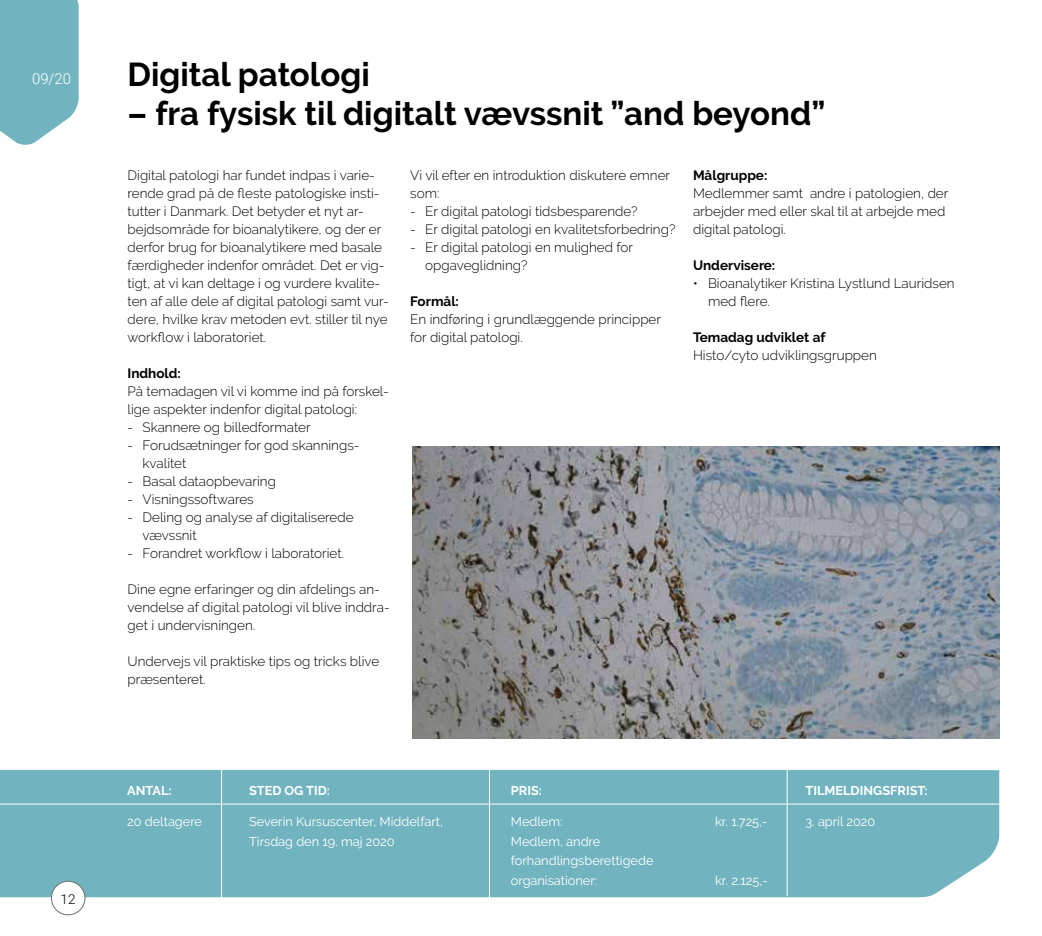
<style>
.page{position:relative;width:1042px;height:936px;background:#fff}
.page>*{position:absolute;margin:0;border:0;box-sizing:border-box;transform-origin:0 0}
.t1{font:700 33px "Raleway";color:#000}
.t2{font:300 15px "Roboto";color:#fff}
.t3{font:300 13.5px/18px "Raleway";color:#000}
.t4{font:700 13.5px "Raleway";color:#000}
.t5{font:300 13.5px "Roboto";color:#000}
.t6{font:12.75px/19.5px "Raleway";color:#fff}
.t7{font:700 12.75px "Raleway";color:#fff}
</style>
<div class="page">
<svg style="left:0;top:0;width:79px;height:145px;background:#7dbac5"></svg>
<div style="left:0;top:770px;width:999px;height:127px;background:#71b4c0"></div>
<hr style="left:221px;top:770px;width:1px;height:127px;background:#fff">
<hr style="left:489px;top:770px;width:1px;height:127px;background:#fff">
<hr style="left:787px;top:770px;width:1px;height:125px;background:#fff">
<hr style="left:0;top:803px;width:999px;height:1px;background:#fff">
<img style="left:412px;top:446px;width:587px;height:292px">
<div style="left:51px;top:881px;width:34px;height:33px;background:#fff;border-radius:50%"></div>
<div style="left:51px;top:880px;width:34px;height:35px;border:1px solid #706f6f;border-radius:50%"></div>
<p class="t2" style="left:32px;top:69px;width:41px">09/20</p>
<p class="t5" style="left:61px;top:889px;width:16px">12</p>
<h1 class="t1" style="left:128px;top:56px;width:244px">Digital patologi</h1>
<h1 class="t1" style="left:128px;top:95px;width:699px">– fra fysisk til digitalt vævssnit ”and beyond”</h1>
<p class="t3" style="left:128px;top:166px;width:263px">Digital patologi har fundet indpas i varie&shy;rende grad på de fleste patologiske insti&shy;tutter i Danmark. Det betyder et nyt ar&shy;bejdsområde for bioanalytikere, og der er derfor brug for bioanalytikere med basale færdigheder indenfor området. Det er vig&shy;tigt, at vi kan deltage i og vurdere kvalite&shy;ten af alle dele af digital patologi samt vur&shy;dere, hvilke krav metoden evt. stiller til nye workflow i laboratoriet.</p>
<p class="t4" style="left:128px;top:366px;width:55px">Indhold:</p>
<p class="t3" style="left:128px;top:382px;width:263px">På temadagen vil vi komme ind på forskel&shy;lige aspekter indenfor digital patologi:</p>
<p class="t3" style="left:128px;top:418px;width:185px">- Skannere og billedformater</p>
<p class="t3" style="left:143px;top:436px;width:217px;text-indent:-15px">- Forudsætninger for god skannings&shy;kvalitet</p>
<p class="t3" style="left:128px;top:472px;width:150px">- Basal dataopbevaring</p>
<p class="t3" style="left:128px;top:490px;width:128px">- Visningssoftwares</p>
<p class="t3" style="left:143px;top:508px;width:212px;text-indent:-15px">- Deling og analyse af digitaliserede vævssnit</p>
<p class="t3" style="left:128px;top:544px;width:218px">- Forandret workflow i laboratoriet.</p>
<p class="t3" style="left:128px;top:580px;width:264px">Dine egne erfaringer og din afdelings an&shy;vendelse af digital patologi vil blive inddra&shy;get i undervisningen.</p>
<p class="t3" style="left:128px;top:652px;width:253px">Undervejs vil praktiske tips og tricks blive præsenteret.</p>
<p class="t3" style="left:410px;top:166px;width:261px">Vi vil efter en introduktion diskutere emner som:</p>
<p class="t3" style="left:410px;top:202px;width:229px">- Er digital patologi tidsbesparende?</p>
<p class="t3" style="left:410px;top:220px;width:267px">- Er digital patologi en kvalitetsforbedring?</p>
<p class="t3" style="left:425px;top:238px;width:209px;text-indent:-15px">- Er digital patologi en mulighed for opgaveglidning?</p>
<p class="t4" style="left:410px;top:293px;width:50px">Formål:</p>
<p class="t3" style="left:410px;top:310px;width:252px">En indføring i grundlæggende principper for digital patologi.</p>
<p class="t4" style="left:693px;top:167px;width:76px">Målgruppe:</p>
<p class="t3" style="left:693px;top:184px;width:257px">Medlemmer samt andre i patologien, der arbejder med eller skal til at arbejde med digital patologi.</p>
<p class="t4" style="left:693px;top:257px;width:84px">Undervisere:</p>
<p class="t3" style="left:708px;top:274px;width:248px;text-indent:-15px">• Bioanalytiker Kristina Lystlund Lauridsen med flere.</p>
<p class="t4" style="left:693px;top:329px;width:134px">Temadag udviklet af</p>
<p class="t3" style="left:693px;top:346px;width:185px">Histo/cyto udviklingsgruppen</p>
<p class="t7" style="left:127px;top:783px;width:46px">ANTAL:</p>
<p class="t6" style="left:127px;top:812px;width:76px">20 deltagere</p>
<p class="t7" style="left:249px;top:783px;width:82px">STED OG TID:</p>
<p class="t6" style="left:249px;top:812px;width:195px">Severin Kursuscenter, Middelfart,<br>Tirsdag den 19. maj 2020</p>
<p class="t7" style="left:511px;top:783px;width:33px">PRIS:</p>
<p class="t6" style="left:511px;top:812px;width:53px">Medlem:</p>
<p class="t6" style="left:715px;top:812px;width:54px">kr. 1.725,-</p>
<p class="t6" style="left:511px;top:831px;width:144px">Medlem, andre forhandlingsberettigede organisationer:</p>
<p class="t6" style="left:715px;top:870px;width:54px">kr. 2.125,-</p>
<p class="t7" style="left:805px;top:783px;width:124px">TILMELDINGSFRIST:</p>
<p class="t6" style="left:805px;top:812px;width:71px">3. april 2020</p>
</div>
